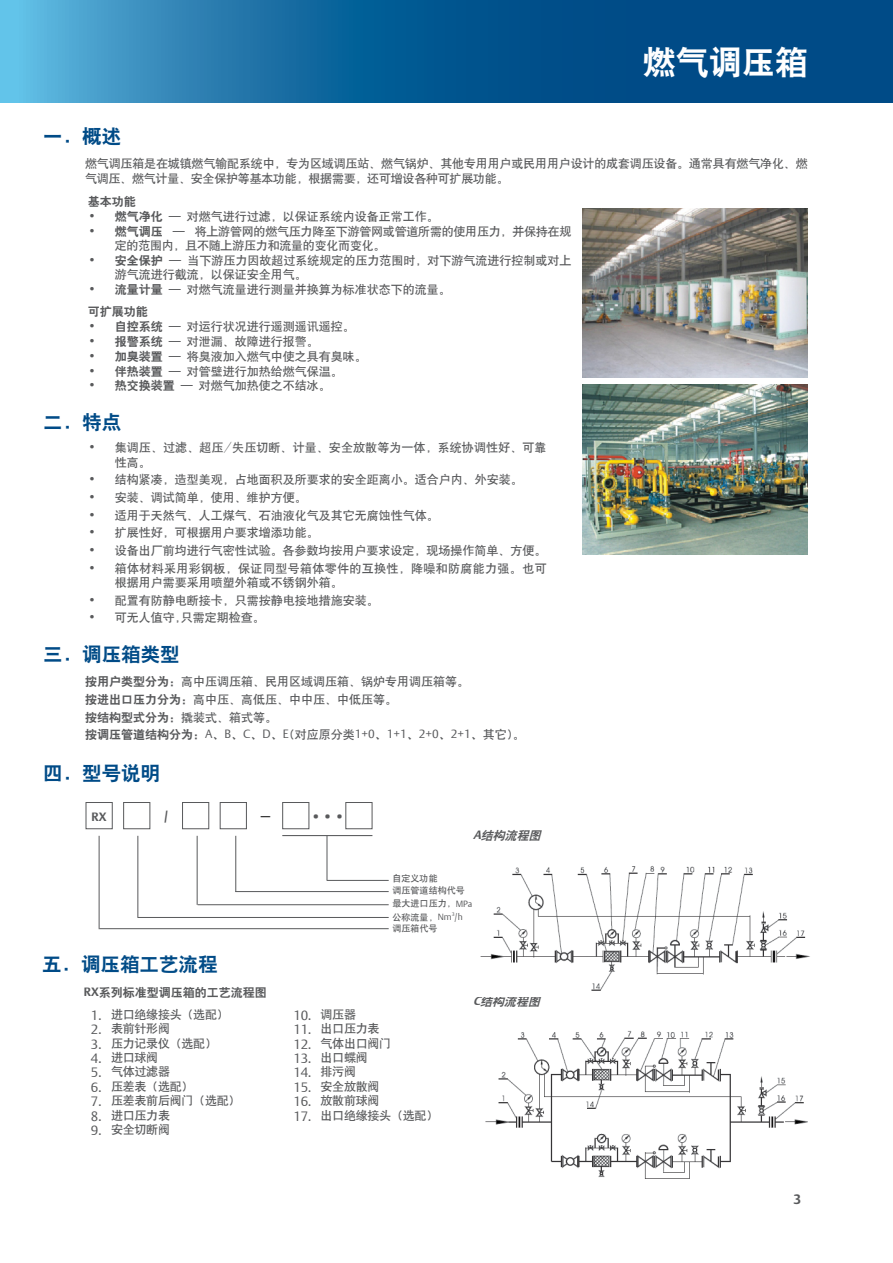
<style>
.page{position:relative;width:893px;height:1263px;background:#fff}
.page>*{position:absolute;margin:0;border:0;box-sizing:border-box;transform-origin:0 0}
.t1{font:33px "H Yb 2 gj";color:#fff}
.t2{font:700 24px "DTL Argo T";color:#58595b}
.t3{font:19.5px "H Yb 2 gj";color:#004b87}
.t4{font:13.5px "DTL Argo T Light";color:#58595b}
.t5{font:700 13.5px "DTL Argo T";color:#58595b}
.t6{font:12px/14.4px "H Yb 1 gj";color:#58595b}
.t7{font:12px/14.4px "H Yb 1 gj";letter-spacing:-.02em;color:#58595b}
.t8{font:12px/17.7px "H Yb 2 gj";color:#58595b}
.t9{font:12px/14.4px "H Yb 1 gj";letter-spacing:.03em;color:#58595b}
.t10{font:italic 12px "H Yb 2 gj";color:#58595b}
.t11{font:700 12px "DTL Argo T";color:#58595b}
.t12{font:700 12px "DTL Argo T";color:#000}
.t13{font:9px/12px "H Yb 1 gj";color:#58595b}
.t14{font:5.25px "DTL Argo T Light";color:#58595b}
.s1{font-family:"DTL Argo T";font-weight:700}
.s2{font-family:"H Yb 2 gj"}
.s3{font-family:"DTL Argo T Light"}
.s4{font-family:"H Yb 1 gj"}
.s5{font-family:"DTL Argo T Light";font-size:13.5px}
.s6{font-family:"H Yb 1 gj";font-size:12px}
.s7{font-size:12px;color:#fff}
</style>
<div class="page">
<svg style="left:1px;top:0;width:892px;height:103px;background:#14669d"></svg>
<img style="left:583px;top:208px;width:225px;height:169px">
<img style="left:583px;top:384px;width:225px;height:170px">
<div style="left:86px;top:802px;width:27px;height:27px;border:1px solid #58595b"></div>
<div style="left:182px;top:802px;width:27px;height:27px;border:1px solid #58595b"></div>
<div style="left:282px;top:802px;width:27px;height:27px;border:1px solid #58595b"></div>
<div style="left:123px;top:802px;width:27px;height:27px;border:1px solid #58595b"></div>
<div style="left:220px;top:802px;width:27px;height:27px;border:1px solid #58595b"></div>
<div style="left:345px;top:802px;width:27px;height:27px;border:1px solid #58595b"></div>
<hr style="left:327px;top:836px;width:1px;height:44px;background:#58595b">
<hr style="left:327px;top:880px;width:62px;height:1px;background:#58595b">
<hr style="left:235px;top:836px;width:1px;height:56px;background:#58595b">
<hr style="left:235px;top:891px;width:154px;height:1px;background:#58595b">
<hr style="left:197px;top:836px;width:1px;height:69px;background:#58595b">
<hr style="left:198px;top:904px;width:191px;height:1px;background:#58595b">
<hr style="left:137px;top:836px;width:1px;height:81px;background:#58595b">
<hr style="left:137px;top:917px;width:252px;height:1px;background:#58595b">
<hr style="left:99px;top:836px;width:1px;height:92px;background:#58595b">
<hr style="left:99px;top:928px;width:290px;height:1px;background:#58595b">
<hr style="left:282px;top:835px;width:90px;height:1px;background:#58595b">
<img style="left:480px;top:866px;width:330px;height:125px">
<img style="left:485px;top:1030px;width:323px;height:149px">
<h1 class="t1" style="left:643px;top:46px;width:166px">燃气调压箱</h1>
<h3 class="t3" style="left:43px;top:127px;width:79px">一. 概述</h3>
<p class="t6" style="left:85px;top:157px;width:724px">燃气调压箱是在城镇燃气输配系统中，专为区域调压站、燃气锅炉、其他专用用户或民用用户设计的成套调压设备。通常具有燃气净化、燃气调压、燃气计量、安全保护等基本功能，根据需要，还可增设各种可扩展功能。</p>
<p class="t8" style="left:88px;top:192px;width:49px">基本功能</p>
<p class="t6" style="left:88px;top:209px;width:352px"><span class="s1">•</span> <span class="s2">燃气净化</span> — 对燃气进行过滤，以保证系统内设备正常工作。</p>
<p class="t7" style="left:115px;top:224px;width:458px;text-indent:-27px"><span class="s1">•</span> <span class="s2">燃气调压</span> — 将上游管网的燃气压力降至下游管网或管道所需的使用压力，并保持在规定的范围内，且不随上游压力和流量的变化而变化。</p>
<p class="t6" style="left:115px;top:253px;width:458px;text-indent:-27px"><span class="s1">•</span> <span class="s2">安全保护</span> — 当下游压力因故超过系统规定的压力范围时，对下游气流进行控制或对上游气流进行截流，以保证安全用气。</p>
<p class="t6" style="left:88px;top:283px;width:364px"><span class="s1">•</span> <span class="s2">流量计量</span> — 对燃气流量进行测量并换算为标准状态下的流量。</p>
<p class="t8" style="left:88px;top:302px;width:61px">可扩展功能</p>
<p class="t6" style="left:88px;top:319px;width:268px"><span class="s1">•</span> <span class="s2">自控系统</span> — 对运行状况进行遥测遥讯遥控。</p>
<p class="t6" style="left:88px;top:334px;width:232px"><span class="s1">•</span> <span class="s2">报警系统</span> — 对泄漏、故障进行报警。</p>
<p class="t6" style="left:88px;top:349px;width:280px"><span class="s1">•</span> <span class="s2">加臭装置</span> — 将臭液加入燃气中使之具有臭味。</p>
<p class="t6" style="left:88px;top:364px;width:256px"><span class="s1">•</span> <span class="s2">伴热装置</span> — 对管壁进行加热给燃气保温。</p>
<p class="t6" style="left:88px;top:378px;width:244px"><span class="s1">•</span> <span class="s2">热交换装置</span> — 对燃气加热使之不结冰。</p>
<h3 class="t3" style="left:43px;top:412px;width:79px">二. 特点</h3>
<p class="t6" style="left:115px;top:441px;width:433px;text-indent:-27px"><span class="s3">•</span> 集调压、过滤、超压/失压切断、计量、安全放散等为一体，系统协调性好、可靠性高。</p>
<p class="t6" style="left:88px;top:473px;width:436px"><span class="s3">•</span> 结构紧凑，造型美观，占地面积及所要求的安全距离小。适合户内、外安装。</p>
<p class="t6" style="left:88px;top:490px;width:220px"><span class="s3">•</span> 安装、调试简单，使用、维护方便。</p>
<p class="t6" style="left:88px;top:508px;width:352px"><span class="s3">•</span> 适用于天然气、人工煤气、石油液化气及其它无腐蚀性气体。</p>
<p class="t6" style="left:88px;top:525px;width:232px"><span class="s3">•</span> 扩展性好，可根据用户要求增添功能。</p>
<p class="t6" style="left:88px;top:543px;width:460px"><span class="s3">•</span> 设备出厂前均进行气密性试验。各参数均按用户要求设定，现场操作简单、方便。</p>
<p class="t9" style="left:115px;top:561px;width:433px;text-indent:-27px"><span class="s3">•</span> 箱体材料采用彩钢板，保证同型号箱体零件的互换性，降噪和防腐能力强。也可根据用户需要采用喷塑外箱或不锈钢外箱。</p>
<p class="t6" style="left:88px;top:593px;width:292px"><span class="s3">•</span> 配置有防静电断接卡，只需按静电接地措施安装。</p>
<p class="t6" style="left:88px;top:610px;width:178px"><span class="s3">•</span> 可无人值守,只需定期检查。</p>
<h3 class="t3" style="left:43px;top:645px;width:138px">三. 调压箱类型</h3>
<p class="t6" style="left:85px;top:673px;width:385px;line-height:17.7px"><span class="s2">按用户类型分为：</span>高中压调压箱、民用区域调压箱、锅炉专用调压箱等。<span class="s2">按进出口压力分为：</span>高中压、高低压、中中压、中低压等。</p>
<p class="t8" style="left:85px;top:708px;width:441px">按结构型式分为：<span class="s4">撬装式、箱式等。<br></span>按调压管道结构分为：<span class="s3">A</span>、<span class="s3">B</span>、<span class="s3">C</span>、<span class="s3">D</span>、<span class="s3">E</span><span class="s4">(对应原分类</span><span class="s3">1+0</span>、<span class="s3">1+1</span>、<span class="s3">2+0</span>、<span class="s3">2+1</span>、<span class="s4">其它)。</span></p>
<h3 class="t3" style="left:43px;top:763px;width:118px">四．型号说明</h3>
<p class="t11" style="left:164px;top:808px;width:6px">/</p>
<p class="t12" style="left:261px;top:808px;width:11px">—</p>
<p class="t11" style="left:92px;top:809px;width:16px">RX</p>
<h2 class="t2" style="left:312px;top:800px;width:32px">· · ·</h2>
<p class="t10" style="left:473px;top:829px;width:73px"><span class="s1">A</span>结构流程图</p>
<p class="t13" style="left:393px;top:872px;width:73px">自定义功能<br>调压管道结构代号</p>
<p class="t13" style="left:393px;top:897px;width:81px;line-height:13.6px">最大进口压力，<span class="s3">MPa</span>公称流量，<span class="s3">Nm /h</span></p>
<p class="t14" style="left:452px;top:911px;width:4px">3</p>
<p class="t13" style="left:393px;top:922px;width:46px">调压箱代号</p>
<h3 class="t3" style="left:42px;top:954px;width:177px">五．调压箱工艺流程</h3>
<p class="t8" style="left:84px;top:983px;width:184px"><span class="s1">RX</span>系列标准型调压箱的工艺流程图</p>
<p class="t7" style="left:91px;top:1007px;width:140px"><span class="s5">1.</span> 进口绝缘接头（选配）</p>
<p class="t6" style="left:91px;top:1021px;width:81px"><span class="s5">2.</span> 表前针形阀</p>
<p class="t6" style="left:91px;top:1036px;width:128px"><span class="s5">3.</span> 压力记录仪（选配）</p>
<p class="t6" style="left:91px;top:1050px;width:69px"><span class="s5">4.</span> 进口球阀</p>
<p class="t6" style="left:91px;top:1065px;width:81px"><span class="s5">5.</span> 气体过滤器</p>
<p class="t6" style="left:91px;top:1079px;width:104px"><span class="s5">6.</span> 压差表（选配）</p>
<p class="t7" style="left:91px;top:1093px;width:151px"><span class="s5">7.</span> 压差表前后阀门（选配）</p>
<p class="t6" style="left:91px;top:1108px;width:81px"><span class="s5">8.</span> 进口压力表</p>
<p class="t6" style="left:91px;top:1122px;width:81px"><span class="s5">9.</span> 安全切断阀</p>
<p class="t4" style="left:293px;top:1007px;width:64px">10. <span class="s6">调压器</span></p>
<p class="t6" style="left:293px;top:1021px;width:88px"><span class="s5">11.</span> 出口压力表</p>
<p class="t6" style="left:293px;top:1036px;width:99px"><span class="s5">12.</span> 气体出口阀门</p>
<p class="t6" style="left:293px;top:1050px;width:76px"><span class="s5">13.</span> 出口蝶阀</p>
<p class="t4" style="left:293px;top:1064px;width:64px">14. <span class="s6">排污阀</span></p>
<p class="t6" style="left:293px;top:1079px;width:88px"><span class="s5">15.</span> 安全放散阀</p>
<p class="t6" style="left:293px;top:1093px;width:88px"><span class="s5">16.</span> 放散前球阀</p>
<p class="t7" style="left:293px;top:1108px;width:146px"><span class="s5">17.</span> 出口绝缘接头（选配）</p>
<p class="t10" style="left:473px;top:995px;width:72px"><span class="s1">C</span>结构流程图</p>
<p class="t5" style="left:793px;top:1191px;width:16px">3<span class="s7">3</span></p>
</div>
